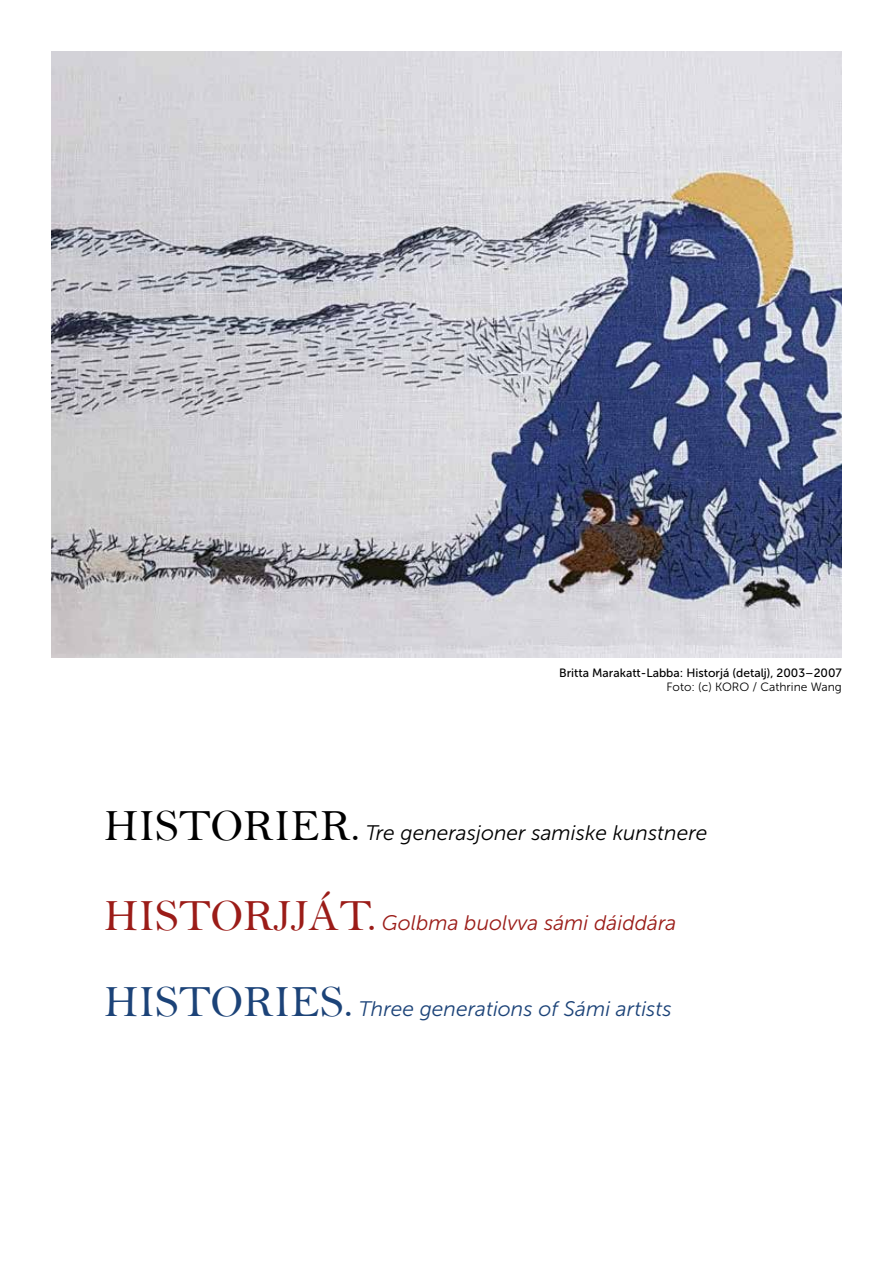
<style>
.page{position:relative;width:893px;height:1263px;background:#fff}
.page>*{position:absolute;margin:0;border:0;box-sizing:border-box;transform-origin:0 0}
.t1{font:italic 21px "Museo Sans 300";color:#000}
.t2{font:italic 21px "Museo Sans 300";color:#1c4378}
.t3{font:italic 21px "Museo Sans 300";color:#9b1c18}
.t4{font:12px "Museo Sans 500";color:#000}
.t5{font:12px "Museo Sans 300";color:#000}
.s1{font-family:"Bell";font-style:normal;font-size:45px}
</style>
<div class="page">
<img style="left:51px;top:51px;width:791px;height:606px">
<p class="t4" style="left:559px;top:666px;width:284px">Britta Marakatt-Labba: Historjá (detalj), 2003–2007</p>
<p class="t5" style="left:666px;top:680px;width:177px">Foto: (c) KORO / Cathrine Wang</p>
<h1 class="t1" style="left:104px;top:822px;width:605px"><span class="s1">HISTORIER.</span> Tre generasjoner samiske kunstnere</h1>
<h1 class="t3" style="left:104px;top:911px;width:574px"><span class="s1">HISTORJJÁT.</span> Golbma buolvva sámi dáiddára</h1>
<h1 class="t2" style="left:104px;top:997px;width:569px"><span class="s1">HISTORIES.</span> Three generations of Sámi artists</h1>
</div>
